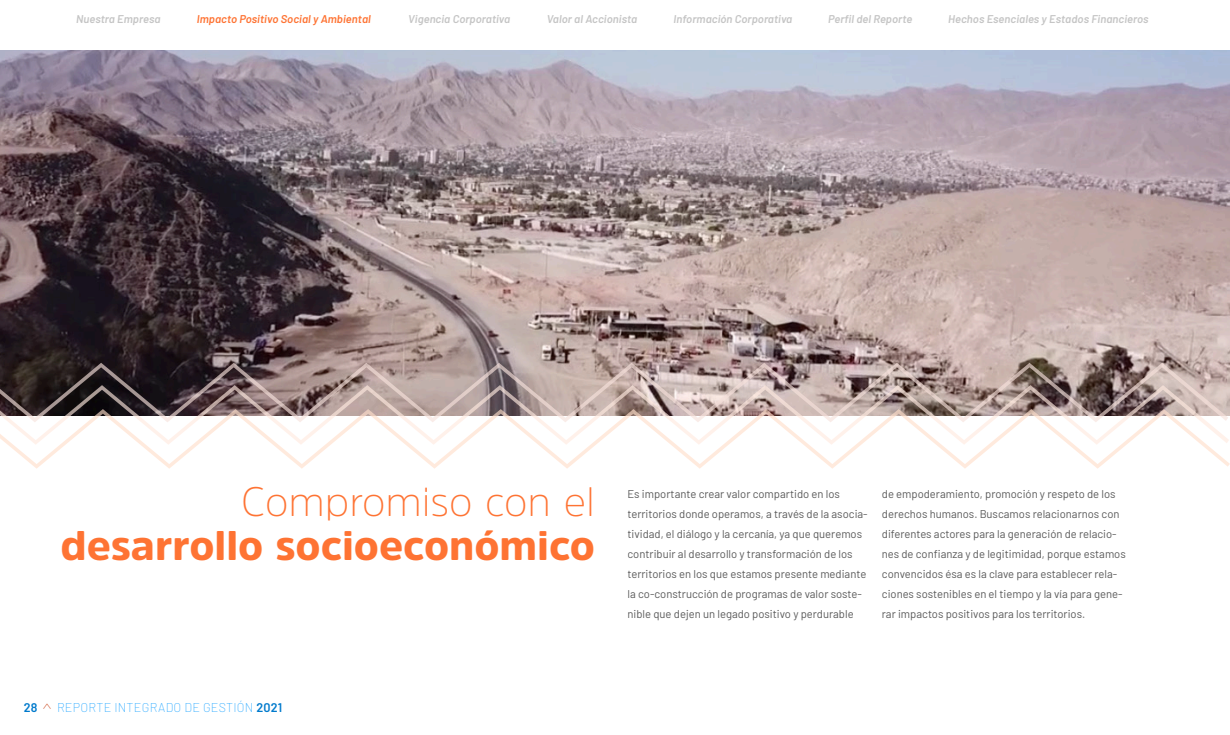
<style>
.page{position:relative;width:1230px;height:735px;background:#fff}
.page>*{position:absolute;margin:0;border:0;box-sizing:border-box;transform-origin:0 0}
.titulo_1{font:900 41.12px "Amsi Pro";color:#fe7333}
.titulo_1-2{font:200 41.12px "Amsi Pro";color:#fe7333}
.t1{font:200 12.5px "Barlow";letter-spacing:.02em;color:#33adff}
.t2{font:600 12.5px "Barlow";color:#007acc}
.t3{font:200 12.5px "Amsi Pro";color:#c84014}
.cuerpo_de_texto{font:11.25px/20px "Barlow";color:#5a5a5a}
.t4{font:italic 600 11.25px "Barlow";letter-spacing:.005em;color:#c5c5c5}
.t5{font:italic 600 11.25px "Barlow";letter-spacing:.005em;color:#fe7333}
.s1{font-weight:600;color:#007acc}
</style>
<div class="page">
<img style="left:0;top:50px;width:1230px;height:359px">
<svg style="left:0;top:409px;width:1230px;height:60px"></svg>
<svg style="left:0;top:363px;width:1228px;height:59px;background:#9f8f8c"></svg>
<p class="t4" style="left:76px;top:10px;width:86px">Nuestra Empresa</p>
<p class="t5" style="left:197px;top:10px;width:175px">Impacto Positivo Social y Ambiental</p>
<p class="t4" style="left:408px;top:10px;width:104px">Vigencia Corporativa</p>
<p class="t4" style="left:547px;top:10px;width:92px">Valor al Accionista</p>
<p class="t4" style="left:674px;top:10px;width:120px">Información Corporativa</p>
<p class="t4" style="left:828px;top:10px;width:86px">Perfil del Reporte</p>
<p class="t4" style="left:948px;top:10px;width:202px">Hechos Esenciales y Estados Financieros</p>
<p class="titulo_1-2" style="left:241px;top:473px;width:355px">Compromiso con el</p>
<p class="titulo_1" style="left:61px;top:517px;width:536px">desarrollo socioeconómico</p>
<p class="t2" style="left:24px;top:698px;width:15px">28</p>
<p class="t3" style="left:38px;top:710px;width:9px;rotate:-90deg">&gt;</p>
<p class="t1" style="left:57px;top:698px;width:227px">REPORTE INTEGRADO DE GESTIÓN <span class="s1">2021</span></p>
<p class="cuerpo_de_texto" style="left:628px;top:483px;width:242px">Es importante crear valor compartido en los territorios donde operamos, a través de la asocia&shy;tividad, el diálogo y la cercanía, ya que queremos contribuir al desarrollo y transformación de los territorios en los que estamos presente mediante la co-construcción de programas de valor soste&shy;nible que dejen un legado positivo y perdurable</p>
<p class="cuerpo_de_texto" style="left:882px;top:483px;width:245px">de empoderamiento, promoción y respeto de los derechos humanos. Buscamos relacionarnos con diferentes actores para la generación de relacio&shy;nes de confianza y de legitimidad, porque estamos convencidos ésa es la clave para establecer rela&shy;ciones sostenibles en el tiempo y la vía para gene&shy;rar impactos positivos para los territorios.</p>
</div>
